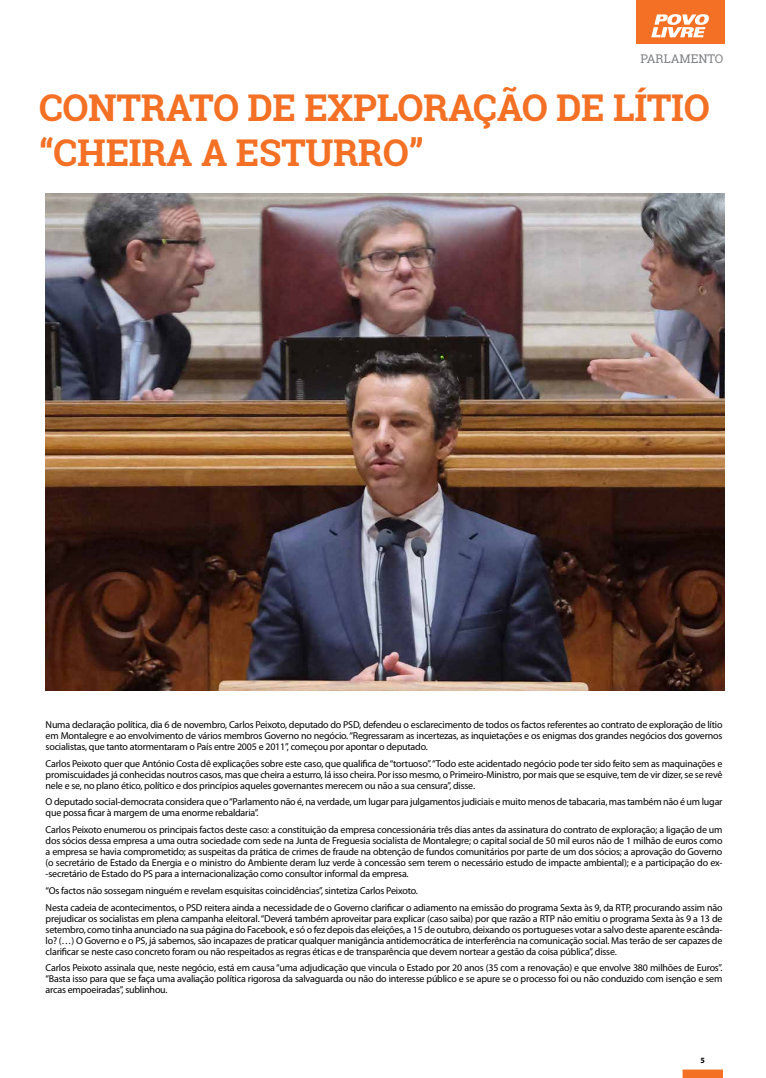
<style>
.page{position:relative;width:766px;height:1078px;background:#fff}
.page>*{position:absolute;margin:0;border:0;box-sizing:border-box;transform-origin:0 0}
.t1{font:700 36.9px/44.2px "Roboto Slab";letter-spacing:-.01em;color:#f37024}
.t2{font:12px "Roboto Slab";color:#808285}
.t3{font:10px/11px "Myriad Pro";letter-spacing:-.02em;color:#000;text-align:justify}
.t4{font:700 8px "Myriad Pro";color:#000}
</style>
<div class="page">
<div style="left:683px;top:1069px;width:39px;height:8px;background:#f37024"></div>
<div style="left:682px;top:1069px;width:40px;height:8px;border:1px solid #f37024"></div>
<div style="left:635px;top:0;width:89px;height:44px;background:#f37024"></div>
<svg style="left:651px;top:14px;width:58px;height:23px"></svg>
<img style="left:46px;top:194px;width:678px;height:496px">
<p class="t2" style="left:640px;top:51px;width:84px">PARLAMENTO</p>
<h1 class="t1" style="left:39px;top:85px;width:672px">CONTRATO DE EXPLORAÇÃO DE LÍTIO “CHEIRA A ESTURRO”</h1>
<p class="t3" style="left:46px;top:718px;width:678px">Numa declaração política, dia 6 de novembro, Carlos Peixoto, deputado do PSD, defendeu o esclarecimento de todos os factos referentes ao contrato de exploração de lítio em Montalegre e ao envolvimento de vários membros Governo no negócio. “Regressaram as incertezas, as inquietações e os enigmas dos grandes negócios dos governos socialistas, que tanto atormentaram o País entre 2005 e 2011”, começou por apontar o deputado.</p>
<p class="t3" style="left:46px;top:757px;width:678px">Carlos Peixoto quer que António Costa dê explicações sobre este caso, que qualifica de “tortuoso”. “Todo este acidentado negócio pode ter sido feito sem as maquinações e promiscuidades já conhecidas noutros casos, mas que cheira a esturro, lá isso cheira. Por isso mesmo, o Primeiro-Ministro, por mais que se esquive, tem de vir dizer, se se revê nele e se, no plano ético, político e dos princípios aqueles governantes merecem ou não a sua censura”, disse.</p>
<p class="t3" style="left:46px;top:796px;width:678px">O deputado social-democrata considera que o “Parlamento não é, na verdade, um lugar para julgamentos judiciais e muito menos de tabacaria, mas também não é um lugar que possa ficar à margem de uma enorme rebaldaria”.</p>
<p class="t3" style="left:46px;top:824px;width:678px">Carlos Peixoto enumerou os principais factos deste caso: a constituição da empresa concessionária três dias antes da assinatura do contrato de exploração; a ligação de um dos sócios dessa empresa a uma outra sociedade com sede na Junta de Freguesia socialista de Montalegre; o capital social de 50 mil euros não de 1 milhão de euros como a empresa se havia comprometido; as suspeitas da prática de crimes de fraude na obtenção de fundos comunitários por parte de um dos sócios; a aprovação do Governo (o secretário de Estado da Energia e o ministro do Ambiente deram luz verde à concessão sem terem o necessário estudo de impacte ambiental); e a participação do ex--secretário de Estado do PS para a internacionalização como consultor informal da empresa.</p>
<p class="t3" style="left:46px;top:881px;width:678px;line-height:16.7px">“Os factos não sossegam ninguém e revelam esquisitas coincidências”, sintetiza Carlos Peixoto.<br>Nesta cadeia de acontecimentos, o PSD reitera ainda a necessidade de o Governo clarificar o adiamento na emissão do programa Sexta às 9, da RTP, procurando assim não</p>
<p class="t3" style="left:46px;top:912px;width:678px">prejudicar os socialistas em plena campanha eleitoral. “Deverá também aproveitar para explicar (caso saiba) por que razão a RTP não emitiu o programa Sexta às 9 a 13 de setembro, como tinha anunciado na sua página do Facebook, e só o fez depois das eleições, a 15 de outubro, deixando os portugueses votar a salvo deste aparente escânda&shy;lo? (…) O Governo e o PS, já sabemos, são incapazes de praticar qualquer manigância antidemocrática de interferência na comunicação social. Mas terão de ser capazes de clarificar se neste caso concreto foram ou não respeitados as regras éticas e de transparência que devem nortear a gestão da coisa pública”, disse.</p>
<p class="t3" style="left:46px;top:962px;width:678px">Carlos Peixoto assinala que, neste negócio, está em causa “uma adjudicação que vincula o Estado por 20 anos (35 com a renovação) e que envolve 380 milhões de Euros”. “Basta isso para que se faça uma avaliação política rigorosa da salvaguarda ou não do interesse público e se apure se o processo foi ou não conduzido com isenção e sem arcas empoeiradas”, sublinhou.</p>
<p class="t4" style="left:700px;top:1054px;width:6px">5</p>
</div>
